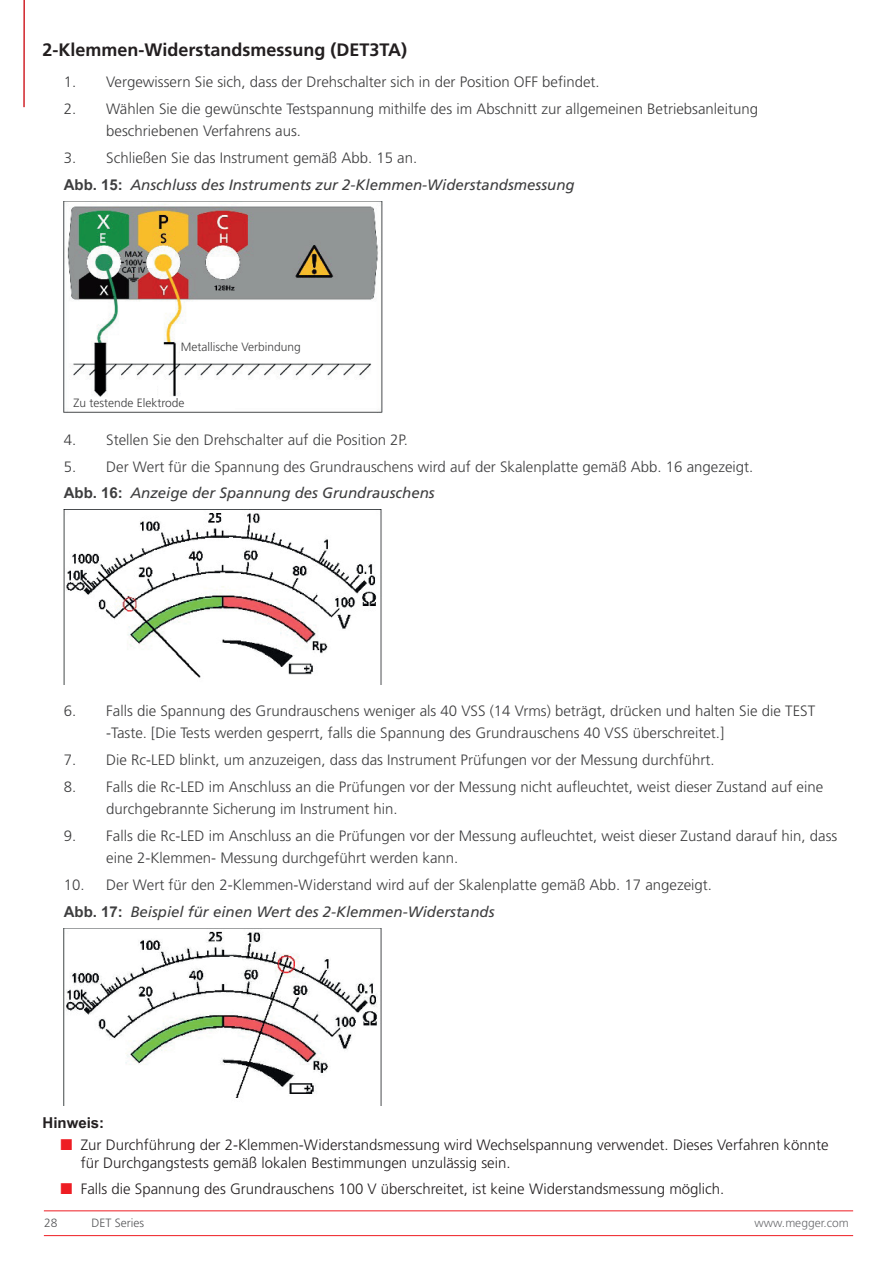
<style>
.page{position:relative;width:893px;height:1263px;background:#fff}
.page>*{position:absolute;margin:0;border:0;box-sizing:border-box;transform-origin:0 0}
.t1{font:700 18px "Frutiger LT Pro";color:#231f20}
.t2{font:300 15px/22.5px "Frutiger LT Pro";color:#3e3e3f}
.t3{font:300 15px/18px "Frutiger LT Pro";color:#231f20}
.t4{font:italic 15px/26.5px "Frutiger LT Pro";color:#3e3e3f}
.t5{font:700 15px "Arial Unicode MS";color:#231f20}
.t6{font:300 12px "Frutiger LT Pro";color:#3e3e3f}
.t7{font:300 12px "Frutiger LT Pro";color:#6c6d70}
.t8{font:300 12px "Frutiger LT Pro";color:#57585a}
.s1{font-weight:300;font-style:normal}
.s2{font-family:"Arial Unicode MS";font-weight:700;font-style:normal}
.s3{font-family:"Arial Unicode MS";font-weight:700}
.s4{font-weight:400;font-style:italic}
</style>
<div class="page">
<hr style="left:44px;top:1210px;width:809px;height:1px;background:#ee1d23">
<hr style="left:44px;top:1235px;width:809px;height:1px;background:#ee1d23">
<hr style="left:23px;top:0;width:2px;height:107px;background:#d1232a">
<img style="left:64px;top:201px;width:319px;height:212px">
<div style="left:181px;top:342px;width:137px;height:19px;background:#fff"></div>
<div style="left:73px;top:398px;width:162px;height:11px;background:#fff"></div>
<div style="left:108px;top:383px;width:48px;height:14px;background:#fff"></div>
<img style="left:64px;top:510px;width:318px;height:175px">
<img style="left:64px;top:928px;width:318px;height:178px">
<p class="t1" style="left:43px;top:39px;width:366px">2-Klemmen-Widerstandsmessung (DET3TA)</p>
<p class="t2" style="left:64px;top:71px;width:537px">1. Vergewissern Sie sich, dass der Drehschalter sich in der Position OFF befindet.</p>
<p class="t2" style="left:106px;top:97px;width:653px;text-indent:-43px">2. Wählen Sie die gewünschte Testspannung mithilfe des im Abschnitt zur allgemeinen Betriebsanleitung beschriebenen Verfahrens aus.</p>
<p class="t4" style="left:64px;top:145px;width:512px"><span class="s1">3. Schließen Sie das Instrument gemäß Abb. 15 an.<br></span><span class="s2">Abb. 15:</span> Anschluss des Instruments zur 2-Klemmen-Widerstandsmessung</p>
<p class="t6" style="left:181px;top:340px;width:122px">Metallische Verbindung</p>
<p class="t6" style="left:73px;top:396px;width:113px">Zu testende Elektrode</p>
<p class="t2" style="left:64px;top:429px;width:346px">4. Stellen Sie den Drehschalter auf die Position 2P.</p>
<p class="t2" style="left:64px;top:453px;width:691px;line-height:26.5px">5. Der Wert für die Spannung des Grundrauschens wird auf der Skalenplatte gemäß Abb. 16 angezeigt.<br><span class="s3">Abb. 16:</span> <span class="s4">Anzeige der Spannung des Grundrauschens</span></p>
<p class="t2" style="left:106px;top:699px;width:710px;text-indent:-43px">6. Falls die Spannung des Grundrauschens weniger als 40 VSS (14 Vrms) beträgt, drücken und halten Sie die TEST -Taste. [Die Tests werden gesperrt, falls die Spannung des Grundrauschens 40 VSS überschreitet.]</p>
<p class="t2" style="left:64px;top:748px;width:652px">7. Die Rc-LED blinkt, um anzuzeigen, dass das Instrument Prüfungen vor der Messung durchführt.</p>
<p class="t2" style="left:106px;top:775px;width:718px;text-indent:-43px">8. Falls die Rc-LED im Anschluss an die Prüfungen vor der Messung nicht aufleuchtet, weist dieser Zustand auf eine durchgebrannte Sicherung im Instrument hin.</p>
<p class="t2" style="left:106px;top:824px;width:732px;text-indent:-43px">9. Falls die Rc-LED im Anschluss an die Prüfungen vor der Messung aufleuchtet, weist dieser Zustand darauf hin, dass eine 2-Klemmen- Messung durchgeführt werden kann.</p>
<p class="t2" style="left:64px;top:872px;width:650px;line-height:26.5px">10. Der Wert für den 2-Klemmen-Widerstand wird auf der Skalenplatte gemäß Abb. 17 angezeigt.<br><span class="s3">Abb. 17:</span> <span class="s4">Beispiel für einen Wert des 2-Klemmen-Widerstands</span></p>
<p class="t5" style="left:43px;top:1111px;width:63px">Hinweis:</p>
<p class="t3" style="left:81px;top:1136px;width:749px">Zur Durchführung der 2-Klemmen-Widerstandsmessung wird Wechselspannung verwendet. Dieses Verfahren könnte für Durchgangstests gemäß lokalen Bestimmungen unzulässig sein.</p>
<p class="t3" style="left:81px;top:1180px;width:645px">Falls die Spannung des Grundrauschens 100 V überschreitet, ist keine Widerstandsmessung möglich.</p>
<p class="t8" style="left:44px;top:1216px;width:15px">28</p>
<p class="t8" style="left:92px;top:1216px;width:54px">DET Series</p>
<p class="t7" style="left:755px;top:1216px;width:96px">www.megger.com</p>
</div>
